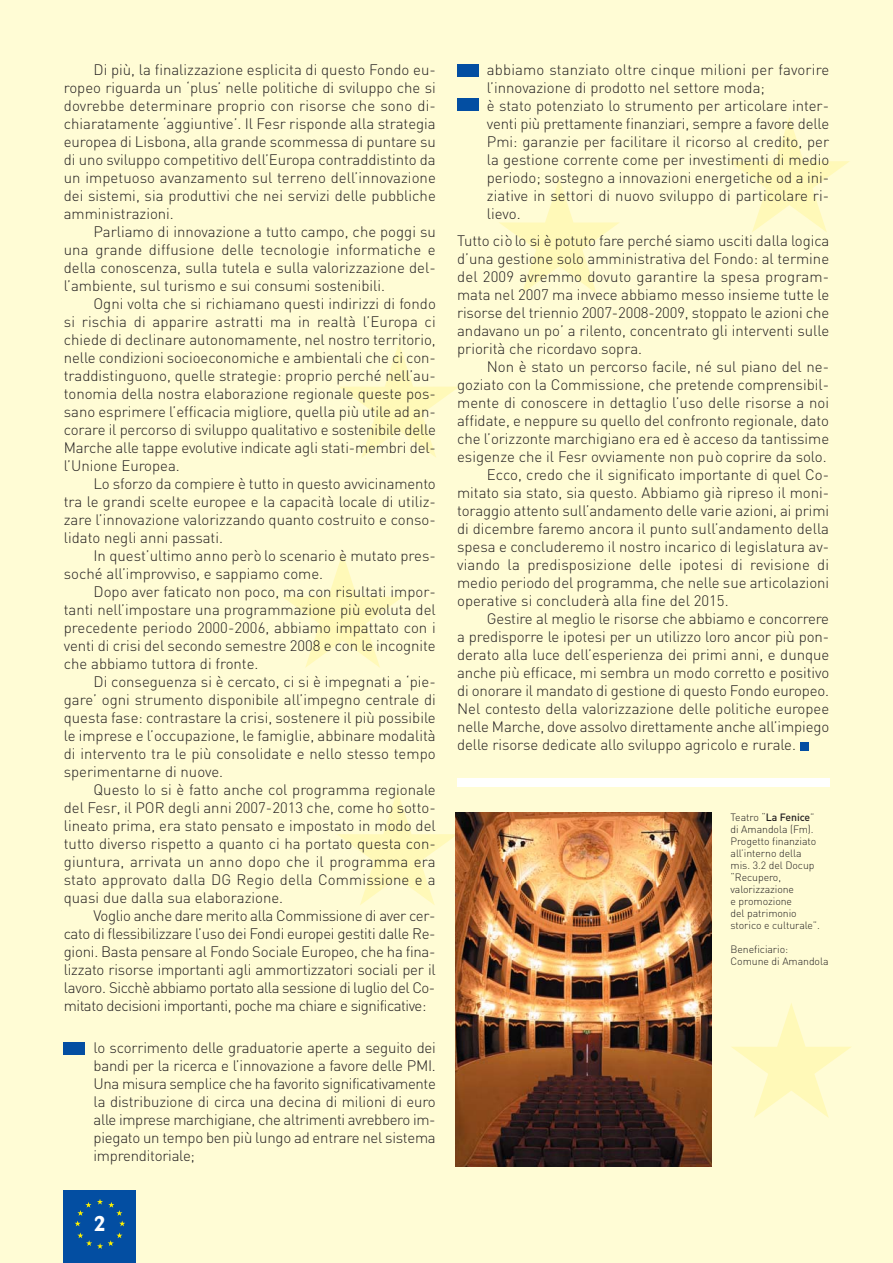
<style>
.page{position:relative;width:893px;height:1263px;background:#fffcd5}
.page>*{position:absolute;margin:0;border:0;box-sizing:border-box;transform-origin:0 0}
.t1{font:700 21px "Barmeno BQ";color:#fff}
.t2{font:300 15px/18px "DIN";color:#231f20;text-align:justify}
.t3{font:300 10.5px/12px "DIN";letter-spacing:-.005em;color:#231f20}
.s1{font-weight:500}
</style>
<div class="page">
<svg style="left:729px;top:118px;width:121px;height:114px"></svg>
<svg style="left:732px;top:1003px;width:119px;height:115px"></svg>
<svg style="left:337px;top:791px;width:119px;height:114px"></svg>
<svg style="left:283px;top:553px;width:120px;height:115px"></svg>
<svg style="left:339px;top:343px;width:120px;height:114px"></svg>
<svg style="left:499px;top:179px;width:120px;height:114px"></svg>
<div style="left:64px;top:1191px;width:72px;height:72px;background:#034ea2"></div>
<svg style="left:77px;top:1232px;width:45px;height:17px"></svg>
<svg style="left:75px;top:1199px;width:50px;height:27px"></svg>
<div style="left:457px;top:98px;width:21px;height:13px;background:#034ea2"></div>
<div style="left:457px;top:64px;width:21px;height:13px;background:#034ea2"></div>
<div style="left:64px;top:1042px;width:21px;height:13px;background:#034ea2"></div>
<div style="left:800px;top:742px;width:8px;height:8px;background:#034ea2"></div>
<img style="left:456px;top:812px;width:255px;height:354px">
<div style="left:457px;top:778px;width:372px;height:9px;background:#fff"></div>
<p class="t2" style="left:64px;top:63px;width:374px;text-indent:30px">Di più, la finalizzazione esplicita di questo Fondo eu&shy;ropeo riguarda un ‘plus’ nelle politiche di sviluppo che si dovrebbe determinare proprio con risorse che sono di&shy;chiaratamente ‘aggiuntive’. Il Fesr risponde alla strategia europea di Lisbona, alla grande scommessa di puntare su di uno sviluppo competitivo dell’Europa contraddistinto da un impetuoso avanzamento sul terreno dell’innovazione dei sistemi, sia produttivi che nei servizi delle pubbliche amministrazioni.</p>
<p class="t2" style="left:64px;top:225px;width:374px;text-indent:30px">Parliamo di innovazione a tutto campo, che poggi su una grande diffusione delle tecnologie informatiche e della conoscenza, sulla tutela e sulla valorizzazione del&shy;l’ambiente, sul turismo e sui consumi sostenibili.</p>
<p class="t2" style="left:64px;top:297px;width:374px;text-indent:30px">Ogni volta che si richiamano questi indirizzi di fondo si rischia di apparire astratti ma in realtà l’Europa ci chiede di declinare autonomamente, nel nostro territorio, nelle condizioni socioeconomiche e ambientali che ci con&shy;traddistinguono, quelle strategie: proprio perché nell’au&shy;tonomia della nostra elaborazione regionale queste pos&shy;sano esprimere l’efficacia migliore, quella più utile ad an&shy;corare il percorso di sviluppo qualitativo e sostenibile delle Marche alle tappe evolutive indicate agli stati-membri del&shy;l’Unione Europea.</p>
<p class="t2" style="left:64px;top:477px;width:374px;text-indent:30px">Lo sforzo da compiere è tutto in questo avvicinamento tra le grandi scelte europee e la capacità locale di utiliz&shy;zare l’innovazione valorizzando quanto costruito e conso&shy;lidato negli anni passati.</p>
<p class="t2" style="left:64px;top:549px;width:374px;text-indent:30px">In quest’ultimo anno però lo scenario è mutato pres&shy;soché all’improvviso, e sappiamo come.</p>
<p class="t2" style="left:64px;top:585px;width:374px;text-indent:30px">Dopo aver faticato non poco, ma con risultati impor&shy;tanti nell’impostare una programmazione più evoluta del precedente periodo 2000-2006, abbiamo impattato con i venti di crisi del secondo semestre 2008 e con le incognite che abbiamo tuttora di fronte.</p>
<p class="t2" style="left:64px;top:675px;width:374px;text-indent:30px">Di conseguenza si è cercato, ci si è impegnati a ‘pie&shy;gare’ ogni strumento disponibile all’impegno centrale di questa fase: contrastare la crisi, sostenere il più possibile le imprese e l’occupazione, le famiglie, abbinare modalità di intervento tra le più consolidate e nello stesso tempo sperimentarne di nuove.</p>
<p class="t2" style="left:64px;top:783px;width:374px;text-indent:30px">Questo lo si è fatto anche col programma regionale del Fesr, il POR degli anni 2007-2013 che, come ho sotto&shy;lineato prima, era stato pensato e impostato in modo del tutto diverso rispetto a quanto ci ha portato questa con&shy;giuntura, arrivata un anno dopo che il programma era stato approvato dalla DG Regio della Commissione e a quasi due dalla sua elaborazione.</p>
<p class="t2" style="left:64px;top:909px;width:374px;text-indent:30px">Voglio anche dare merito alla Commissione di aver cer&shy;cato di flessibilizzare l’uso dei Fondi europei gestiti dalle Re&shy;gioni. Basta pensare al Fondo Sociale Europeo, che ha fina&shy;lizzato risorse importanti agli ammortizzatori sociali per il lavoro. Sicchè abbiamo portato alla sessione di luglio del Co&shy;mitato decisioni importanti, poche ma chiare e significative:</p>
<p class="t2" style="left:94px;top:1041px;width:344px">lo scorrimento delle graduatorie aperte a seguito dei bandi per la ricerca e l’innovazione a favore delle PMI.<br>Una misura semplice che ha favorito significativamente la distribuzione di circa una decina di milioni di euro alle imprese marchigiane, che altrimenti avrebbero im&shy;piegato un tempo ben più lungo ad entrare nel sistema imprenditoriale;</p>
<h1 class="t1" style="left:94px;top:1215px;width:13px">2</h1>
<p class="t2" style="left:487px;top:63px;width:344px;text-align:left">abbiamo stanziato oltre cinque milioni per favorire l’innovazione di prodotto nel settore moda;<br>è stato potenziato lo strumento per articolare inter&shy;venti più prettamente finanziari, sempre a favore delle Pmi: garanzie per facilitare il ricorso al credito, per la gestione corrente come per investimenti di medio periodo; sostegno a innovazioni energetiche od a ini&shy;ziative in settori di nuovo sviluppo di particolare ri&shy;lievo.</p>
<p class="t2" style="left:457px;top:234px;width:374px">Tutto ciò lo si è potuto fare perché siamo usciti dalla logica d’una gestione solo amministrativa del Fondo: al termine del 2009 avremmo dovuto garantire la spesa program&shy;mata nel 2007 ma invece abbiamo messo insieme tutte le risorse del triennio 2007-2008-2009, stoppato le azioni che andavano un po’ a rilento, concentrato gli interventi sulle priorità che ricordavo sopra.</p>
<p class="t2" style="left:487px;top:360px;width:344px">Non è stato un percorso facile, né sul piano del ne-</p>
<p class="t2" style="left:457px;top:378px;width:374px">goziato con la Commissione, che pretende comprensibil-</p>
<p class="t2" style="left:457px;top:396px;width:374px">mente di conoscere in dettaglio l’uso delle risorse a noi</p>
<p class="t2" style="left:457px;top:414px;width:374px">affidate, e neppure su quello del confronto regionale, dato</p>
<p class="t2" style="left:457px;top:432px;width:374px">che l’orizzonte marchigiano era ed è acceso da tantissime</p>
<p class="t2" style="left:457px;top:450px;width:371px">esigenze che il Fesr ovviamente non può coprire da solo.</p>
<p class="t2" style="left:487px;top:468px;width:344px">Ecco, credo che il significato importante di quel Co-</p>
<p class="t2" style="left:457px;top:486px;width:374px">mitato sia stato, sia questo. Abbiamo già ripreso il moni-</p>
<p class="t2" style="left:457px;top:504px;width:373px">toraggio attento sull’andamento delle varie azioni, ai primi</p>
<p class="t2" style="left:457px;top:522px;width:373px">di dicembre faremo ancora il punto sull’andamento della</p>
<p class="t2" style="left:457px;top:540px;width:373px">spesa e concluderemo il nostro incarico di legislatura av-</p>
<p class="t2" style="left:457px;top:558px;width:374px">viando la predisposizione delle ipotesi di revisione di</p>
<p class="t2" style="left:457px;top:576px;width:374px">medio periodo del programma, che nelle sue articolazioni</p>
<p class="t2" style="left:457px;top:594px;width:273px">operative si concluderà alla fine del 2015.</p>
<p class="t2" style="left:487px;top:612px;width:344px">Gestire al meglio le risorse che abbiamo e concorrere</p>
<p class="t2" style="left:457px;top:630px;width:373px">a predisporre le ipotesi per un utilizzo loro ancor più pon-</p>
<p class="t2" style="left:457px;top:648px;width:374px">derato alla luce dell’esperienza dei primi anni, e dunque</p>
<p class="t2" style="left:457px;top:666px;width:374px">anche più efficace, mi sembra un modo corretto e positivo</p>
<p class="t2" style="left:457px;top:684px;width:373px">di onorare il mandato di gestione di questo Fondo europeo.</p>
<p class="t2" style="left:457px;top:702px;width:374px">Nel contesto della valorizzazione delle politiche europee</p>
<p class="t2" style="left:457px;top:720px;width:374px">nelle Marche, dove assolvo direttamente anche all’impiego</p>
<p class="t2" style="left:457px;top:738px;width:340px">delle risorse dedicate allo sviluppo agricolo e rurale.</p>
<p class="t3" style="left:730px;top:812px;width:91px">Teatro “<span class="s1">La Fenice</span>” di Amandola (Fm).<br>Progetto finanziato all’interno della mis. 3.2 del Docup “Recupero, valorizzazione<br>e promozione<br>del patrimonio storico e culturale”.</p>
<p class="t3" style="left:730px;top:944px;width:100px">Beneficiario:<br>Comune di Amandola</p>
</div>
